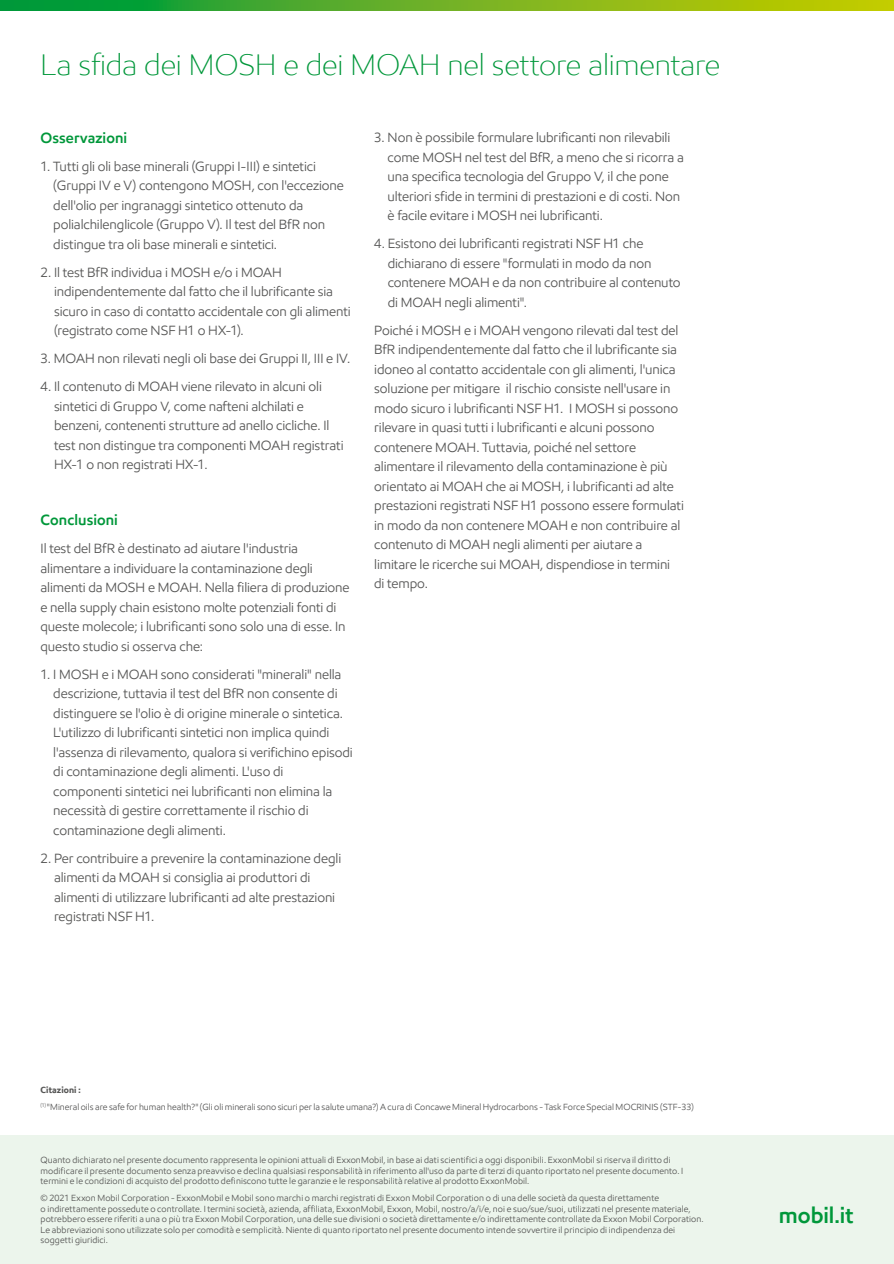
<style>
.page{position:relative;width:894px;height:1264px;background:#fff}
.page>*{position:absolute;margin:0;border:0;box-sizing:border-box;transform-origin:0 0}
.t1{font:300 30px "E Mprint";letter-spacing:-.005em;color:#00973a}
.t2{font:600 22.5px "E Mprint";letter-spacing:-.005em;color:#00973a}
.t3{font:600 15px "E Mprint";letter-spacing:.005em;color:#00973a}
.t4{font:13.5px/19.5px "E Mprint";letter-spacing:-.005em;color:#565655}
.t5{font:9px/10.5px "E Mprint";letter-spacing:.01em;color:#565655}
.t6{font:700 9px "E Mprint";letter-spacing:.01em;color:#565655}
</style>
<div class="page">
<div style="left:0;top:1135px;width:893px;height:129px;background:#ecf5ec"></div>
<svg style="left:0;top:0;width:893px;height:11px;background:#66b121"></svg>
<h2 class="t1" style="left:40px;top:46px;width:681px">La sfida dei MOSH e dei MOAH nel settore alimentare</h2>
<p class="t3" style="left:40px;top:128px;width:88px">Osservazioni</p>
<p class="t4" style="left:53px;top:156px;width:292px;text-indent:-13px">1. Tutti gli oli base minerali (Gruppi I-III) e sintetici (Gruppi IV e V) contengono MOSH, con l'eccezione dell'olio per ingranaggi sintetico ottenuto da polialchilenglicole (Gruppo V). Il test del BfR non</p>
<p class="t4" style="left:53px;top:234px;width:225px">distingue tra oli base minerali e sintetici.</p>
<p class="t4" style="left:40px;top:262px;width:243px">2. Il test BfR individua i MOSH e/o i MOAH</p>
<p class="t4" style="left:54px;top:282px;width:298px">indipendentemente dal fatto che il lubrificante sia sicuro in caso di contatto accidentale con gli alimenti</p>
<p class="t4" style="left:54px;top:321px;width:191px">(registrato come NSF H1 o HX-1).</p>
<p class="t4" style="left:40px;top:349px;width:311px">3. MOAH non rilevati negli oli base dei Gruppi II, III e IV.</p>
<p class="t4" style="left:54px;top:377px;width:291px;text-indent:-13px">4. Il contenuto di MOAH viene rilevato in alcuni oli sintetici di Gruppo V, come nafteni alchilati e benzeni, contenenti strutture ad anello cicliche. Il test non distingue tra componenti MOAH registrati HX-1 o non registrati HX-1.</p>
<h3 class="t3" style="left:40px;top:511px;width:79px">Conclusioni</h3>
<p class="t4" style="left:40px;top:539px;width:310px">Il test del BfR è destinato ad aiutare l'industria alimentare a individuare la contaminazione degli alimenti da MOSH e MOAH. Nella filiera di produzione</p>
<p class="t4" style="left:40px;top:597px;width:297px">e nella supply chain esistono molte potenziali fonti di</p>
<p class="t4" style="left:40px;top:617px;width:306px">queste molecole; i lubrificanti sono solo una di esse. In questo studio si osserva che:</p>
<p class="t4" style="left:53px;top:664px;width:301px;text-indent:-13px">1. I MOSH e i MOAH sono considerati "minerali" nella descrizione, tuttavia il test del BfR non consente di distinguere se l'olio è di origine minerale o sintetica.<br>L'utilizzo di lubrificanti sintetici non implica quindi l'assenza di rilevamento, qualora si verifichino episodi di contaminazione degli alimenti. L'uso di</p>
<p class="t4" style="left:53px;top:781px;width:280px">componenti sintetici nei lubrificanti non elimina la necessità di gestire correttamente il rischio di contaminazione degli alimenti.</p>
<p class="t4" style="left:54px;top:848px;width:288px;text-indent:-14px">2. Per contribuire a prevenire la contaminazione degli alimenti da MOAH si consiglia ai produttori di</p>
<p class="t4" style="left:54px;top:887px;width:282px">alimenti di utilizzare lubrificanti ad alte prestazioni</p>
<p class="t4" style="left:54px;top:907px;width:102px">registrati NSF H1.</p>
<p class="t4" style="left:387px;top:128px;width:298px;text-indent:-13px">3. Non è possibile formulare lubrificanti non rilevabili come MOSH nel test del BfR, a meno che si ricorra a una specifica tecnologia del Gruppo V, il che pone</p>
<p class="t4" style="left:387px;top:186px;width:294px">ulteriori sfide in termini di prestazioni e di costi. Non</p>
<p class="t4" style="left:387px;top:206px;width:217px">è facile evitare i MOSH nei lubrificanti.</p>
<p class="t4" style="left:387px;top:234px;width:294px;text-indent:-13px">4. Esistono dei lubrificanti registrati NSF H1 che dichiarano di essere "formulati in modo da non contenere MOAH e da non contribuire al contenuto di MOAH negli alimenti".</p>
<p class="t4" style="left:374px;top:320px;width:305px">Poiché i MOSH e i MOAH vengono rilevati dal test del</p>
<p class="t4" style="left:374px;top:340px;width:304px">BfR indipendentemente dal fatto che il lubrificante sia</p>
<p class="t4" style="left:374px;top:359px;width:311px">idoneo al contatto accidentale con gli alimenti, l'unica soluzione per mitigare il rischio consiste nell'usare in modo sicuro i lubrificanti NSF H1. I MOSH si possono rilevare in quasi tutti i lubrificanti e alcuni possono contenere MOAH. Tuttavia, poiché nel settore alimentare il rilevamento della contaminazione è più orientato ai MOAH che ai MOSH, i lubrificanti ad alte prestazioni registrati NSF H1 possono essere formulati in modo da non contenere MOAH e non contribuire al contenuto di MOAH negli alimenti per aiutare a limitare le ricerche sui MOAH, dispendiose in termini</p>
<p class="t4" style="left:374px;top:574px;width:55px">di tempo.</p>
<h4 class="t6" style="left:40px;top:1084px;width:42px">Citazioni :</h4>
<p class="t5" style="left:40px;top:1101px;width:654px"><sup>(1)</sup> "Mineral oils are safe for human health?" (Gli oli minerali sono sicuri per la salute umana?) A cura di Concawe Mineral Hydrocarbons - Task Force Special MOCRINIS (STF-33)</p>
<p class="t5" style="left:41px;top:1154px;width:644px">Quanto dichiarato nel presente documento rappresenta le opinioni attuali di ExxonMobil, in base ai dati scientifici a oggi disponibili. ExxonMobil si riserva il diritto di modificare il presente documento senza preavviso e declina qualsiasi responsabilità in riferimento all'uso da parte di terzi di quanto riportato nel presente documento. I termini e le condizioni di acquisto del prodotto definiscono tutte le garanzie e le responsabilità relative al prodotto ExxonMobil.</p>
<p class="t5" style="left:41px;top:1193px;width:619px">© 2021 Exxon Mobil Corporation - ExxonMobil e Mobil sono marchi o marchi registrati di Exxon Mobil Corporation o di una delle società da questa direttamente</p>
<p class="t5" style="left:41px;top:1203px;width:664px">o indirettamente possedute o controllate. I termini società, azienda, affiliata, ExxonMobil, Exxon, Mobil, nostro/a/i/e, noi e suo/sue/suoi, utilizzati nel presente materiale, potrebbero essere riferiti a una o più tra Exxon Mobil Corporation, una delle sue divisioni o società direttamente e/o indirettamente controllate da Exxon Mobil Corporation.</p>
<p class="t2" style="left:778px;top:1202px;width:76px">mobil.it</p>
<p class="t5" style="left:40px;top:1224px;width:636px">Le abbreviazioni sono utilizzate solo per comodità e semplicità. Niente di quanto riportato nel presente documento intende sovvertire il principio di indipendenza dei</p>
<p class="t5" style="left:40px;top:1235px;width:69px">soggetti giuridici.</p>
</div>
